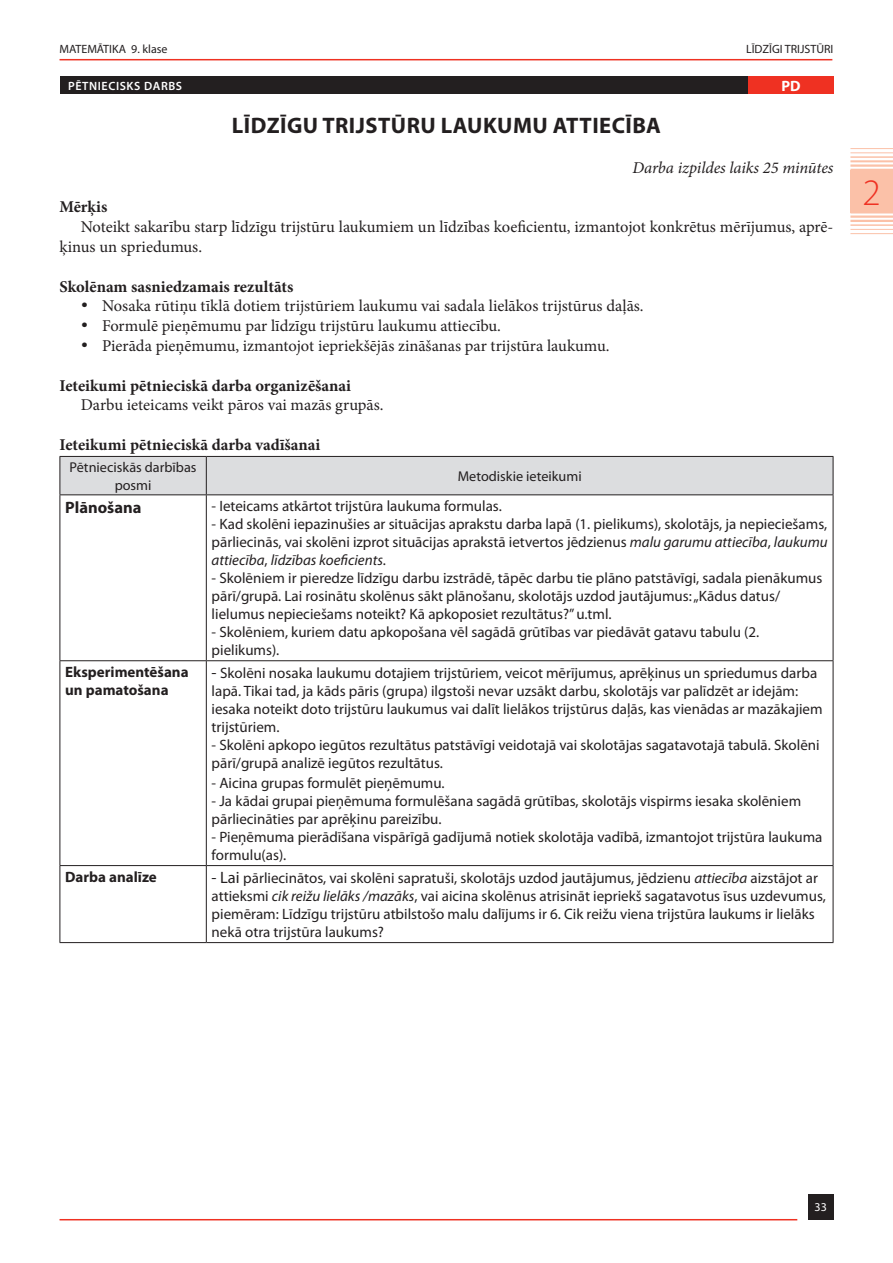
<style>
.page{position:relative;width:893px;height:1263px;background:#fff}
.page>*{position:absolute;margin:0;border:0;box-sizing:border-box;transform-origin:0 0}
.t1{font:300 37.5px "Myriad Pro";color:#ef3122}
.t2{font:700 22.5px "Myriad Pro";letter-spacing:.02em;color:#231f20}
.t3{font:16.5px/19.8px "Minion Pro";color:#231f20}
.t4{font:700 16.5px "Minion Pro";color:#231f20}
.t5{font:italic 16.5px "Minion Pro";letter-spacing:-.005em;color:#231f20}
.t6{font:700 16.5px "Myriad Pro";color:#231f20}
.t7{font:15px/18px "Myriad Pro";color:#231f20}
.t8{font:700 15px/18px "Myriad Pro";color:#231f20}
.t9{font:700 15px "Myriad Pro";color:#fff}
.t10{font:14.25px/17.1px "Myriad Pro";color:#231f20;text-align:center}
.t11{font:12px "Myriad Pro";color:#231f20}
.t12{font:600 12px "Myriad Pro";letter-spacing:.05em;color:#fff}
.t13{font:12px "Myriad Pro";color:#fff}
.s1{font-style:italic}
.s2{font-size:16.5px}
</style>
<div class="page">
<hr style="left:60px;top:59px;width:772px;height:1px;background:#ef3122">
<div style="left:808px;top:1194px;width:25px;height:25px;background:#231f20"></div>
<hr style="left:60px;top:1219px;width:737px;height:1px;background:#ef3122">
<hr style="left:850px;top:148px;width:43px;height:1px;background:#fbc1a8">
<hr style="left:850px;top:152px;width:43px;height:1px;background:#fbc1a8">
<hr style="left:850px;top:156px;width:43px;height:2px;background:#fbc1a8">
<hr style="left:850px;top:160px;width:43px;height:2px;background:#fbc1a8">
<hr style="left:850px;top:164px;width:43px;height:3px;background:#fbc1a8">
<hr style="left:850px;top:169px;width:43px;height:2px;background:#fbc1a8">
<hr style="left:850px;top:215px;width:43px;height:3px;background:#fbc1a8">
<hr style="left:850px;top:220px;width:43px;height:2px;background:#fbc1a8">
<hr style="left:850px;top:224px;width:43px;height:2px;background:#fbc1a8">
<hr style="left:850px;top:229px;width:43px;height:1px;background:#fbc1a8">
<hr style="left:850px;top:233px;width:43px;height:1px;background:#fbc1a8">
<div style="left:850px;top:170px;width:43px;height:43px;background:#fbc1a8"></div>
<div style="left:61px;top:457px;width:772px;height:37px;background:#dcdddf"></div>
<hr style="left:206px;top:457px;width:1px;height:37px;background:#231f20">
<hr style="left:206px;top:495px;width:1px;height:165px;background:#231f20">
<hr style="left:60px;top:660px;width:146px;height:1px;background:#231f20">
<hr style="left:206px;top:660px;width:627px;height:1px;background:#231f20">
<hr style="left:206px;top:661px;width:1px;height:204px;background:#231f20">
<hr style="left:60px;top:865px;width:146px;height:1px;background:#231f20">
<hr style="left:206px;top:865px;width:627px;height:1px;background:#231f20">
<hr style="left:206px;top:866px;width:1px;height:76px;background:#231f20">
<hr style="left:60px;top:495px;width:1px;height:165px;background:#231f20">
<hr style="left:833px;top:495px;width:1px;height:165px;background:#231f20">
<hr style="left:60px;top:661px;width:1px;height:204px;background:#231f20">
<hr style="left:833px;top:661px;width:1px;height:204px;background:#231f20">
<hr style="left:60px;top:866px;width:1px;height:76px;background:#231f20">
<hr style="left:833px;top:866px;width:1px;height:76px;background:#231f20">
<hr style="left:60px;top:942px;width:146px;height:1px;background:#231f20">
<hr style="left:206px;top:942px;width:627px;height:1px;background:#231f20">
<hr style="left:60px;top:456px;width:146px;height:1px;background:#231f20">
<hr style="left:60px;top:457px;width:1px;height:37px;background:#231f20">
<hr style="left:206px;top:456px;width:627px;height:1px;background:#231f20">
<hr style="left:833px;top:457px;width:1px;height:37px;background:#231f20">
<hr style="left:60px;top:494px;width:146px;height:1px;background:#231f20">
<hr style="left:206px;top:494px;width:627px;height:1px;background:#231f20">
<div style="left:60px;top:77px;width:773px;height:17px;background:#231f20"></div>
<div style="left:748px;top:77px;width:85px;height:17px;background:#ef3122"></div>
<p class="t11" style="left:60px;top:42px;width:110px">MATEMĀTIKA 9. klase</p>
<p class="t11" style="left:746px;top:42px;width:89px">LĪDZĪGI TRIJSTŪRI</p>
<p class="t12" style="left:68px;top:78px;width:116px">PĒTNIECISKS DARBS</p>
<p class="t9" style="left:781px;top:76px;width:21px">PD</p>
<h2 class="t2" style="left:232px;top:111px;width:431px">LĪDZĪGU TRIJSTŪRU LAUKUMU ATTIECĪBA</h2>
<p class="t5" style="left:632px;top:156px;width:203px">Darba izpildes laiks 25 minūtes</p>
<p class="t4" style="left:60px;top:196px;width:49px">Mērķis</p>
<p class="t3" style="left:60px;top:217px;width:775px;text-indent:21px">Noteikt sakarību starp līdzīgu trijstūru laukumiem un līdzības koeficientu, izmantojot konkrētus mērījumus, aprē&shy;ķinus un spriedumus.</p>
<p class="t4" style="left:60px;top:275px;width:235px">Skolēnam sasniedzamais rezultāts</p>
<p class="t3" style="left:81px;top:296px;width:564px">• Nosaka rūtiņu tīklā dotiem trijstūriem laukumu vai sadala lielākos trijstūrus daļās.</p>
<p class="t3" style="left:81px;top:316px;width:422px">• Formulē pieņēmumu par līdzīgu trijstūru laukumu attiecību.</p>
<p class="t3" style="left:81px;top:336px;width:530px">• Pierāda pieņēmumu, izmantojot iepriekšējās zināšanas par trijstūra laukumu.</p>
<p class="t4" style="left:59px;top:374px;width:293px">Ieteikumi pētnieciskā darba organizēšanai</p>
<p class="t3" style="left:81px;top:395px;width:304px">Darbu ieteicams veikt pāros vai mazās grupās.</p>
<p class="t4" style="left:59px;top:433px;width:262px">Ieteikumi pētnieciskā darba vadīšanai</p>
<p class="t10" style="left:70px;top:459px;width:128px">Pētnieciskās darbības posmi</p>
<p class="t10" style="left:458px;top:467px;width:125px">Metodiskie ieteikumi</p>
<p class="t6" style="left:65px;top:496px;width:78px">Plānošana</p>
<p class="t7" style="left:212px;top:497px;width:292px">- Ieteicams atkārtot trijstūra laukuma formulas.</p>
<p class="t7" style="left:212px;top:515px;width:618px;text-align:justify">- Kad skolēni iepazinušies ar situācijas aprakstu darba lapā (1. pielikums), skolotājs, ja nepieciešams, pārliecinās, vai skolēni izprot situācijas aprakstā ietvertos jēdzienus <span class="s1">malu garumu attiecība</span>, <span class="s1">laukumu attiecība</span>, <span class="s1">līdzības koeficients</span>.</p>
<p class="t7" style="left:212px;top:569px;width:612px">- Skolēniem ir pieredze līdzīgu darbu izstrādē, tāpēc darbu tie plāno patstāvīgi, sadala pienākumus pārī/grupā. Lai rosinātu skolēnus sākt plānošanu, skolotājs uzdod jautājumus: „Kādus datus/ lielumus nepieciešams noteikt? Kā apkoposiet rezultātus?” u.tml.</p>
<p class="t7" style="left:212px;top:623px;width:549px">- Skolēniem, kuriem datu apkopošana vēl sagādā grūtības var piedāvāt gatavu tabulu (2. pielikums).</p>
<p class="t8" style="left:65px;top:663px;width:125px">Eksperimentēšana un pamatošana</p>
<p class="t7" style="left:212px;top:664px;width:612px"><span class="s2">-</span> Skolēni nosaka laukumu dotajiem trijstūriem, veicot mērījumus, aprēķinus un spriedumus darba lapā. Tikai tad, ja kāds pāris (grupa) ilgstoši nevar uzsākt darbu, skolotājs var palīdzēt ar idejām: iesaka noteikt doto trijstūru laukumus vai dalīt lielākos trijstūrus daļās, kas vienādas ar mazākajiem trijstūriem.</p>
<p class="t7" style="left:212px;top:736px;width:610px">- Skolēni apkopo iegūtos rezultātus patstāvīgi veidotajā vai skolotājas sagatavotajā tabulā. Skolēni pārī/grupā analizē iegūtos rezultātus.</p>
<p class="t7" style="left:212px;top:774px;width:235px">- Aicina grupas formulēt pieņēmumu.</p>
<p class="t7" style="left:212px;top:792px;width:591px">- Ja kādai grupai pieņēmuma formulēšana sagādā grūtības, skolotājs vispirms iesaka skolēniem pārliecināties par aprēķinu pareizību.</p>
<p class="t7" style="left:212px;top:828px;width:612px">- Pieņēmuma pierādīšana vispārīgā gadījumā notiek skolotāja vadībā, izmantojot trijstūra laukuma formulu(as).</p>
<p class="t8" style="left:65px;top:868px;width:93px">Darba analīze</p>
<p class="t7" style="left:212px;top:869px;width:616px"><span class="s2">- Lai</span> pārliecinātos, vai skolēni sapratuši, skolotājs uzdod jautājumus, jēdzienu <span class="s1">attiecība</span> aizstājot ar attieksmi <span class="s1">cik reižu lielāks /mazāks</span>, vai aicina skolēnus atrisināt iepriekš sagatavotus īsus uzdevumus, piemēram: Līdzīgu trijstūru atbilstošo malu dalījums ir 6. Cik reižu viena trijstūra laukums ir lielāks nekā otra trijstūra laukums?</p>
<h1 class="t1" style="left:863px;top:172px;width:20px">2</h1>
<p class="t13" style="left:814px;top:1200px;width:14px">33</p>
</div>
